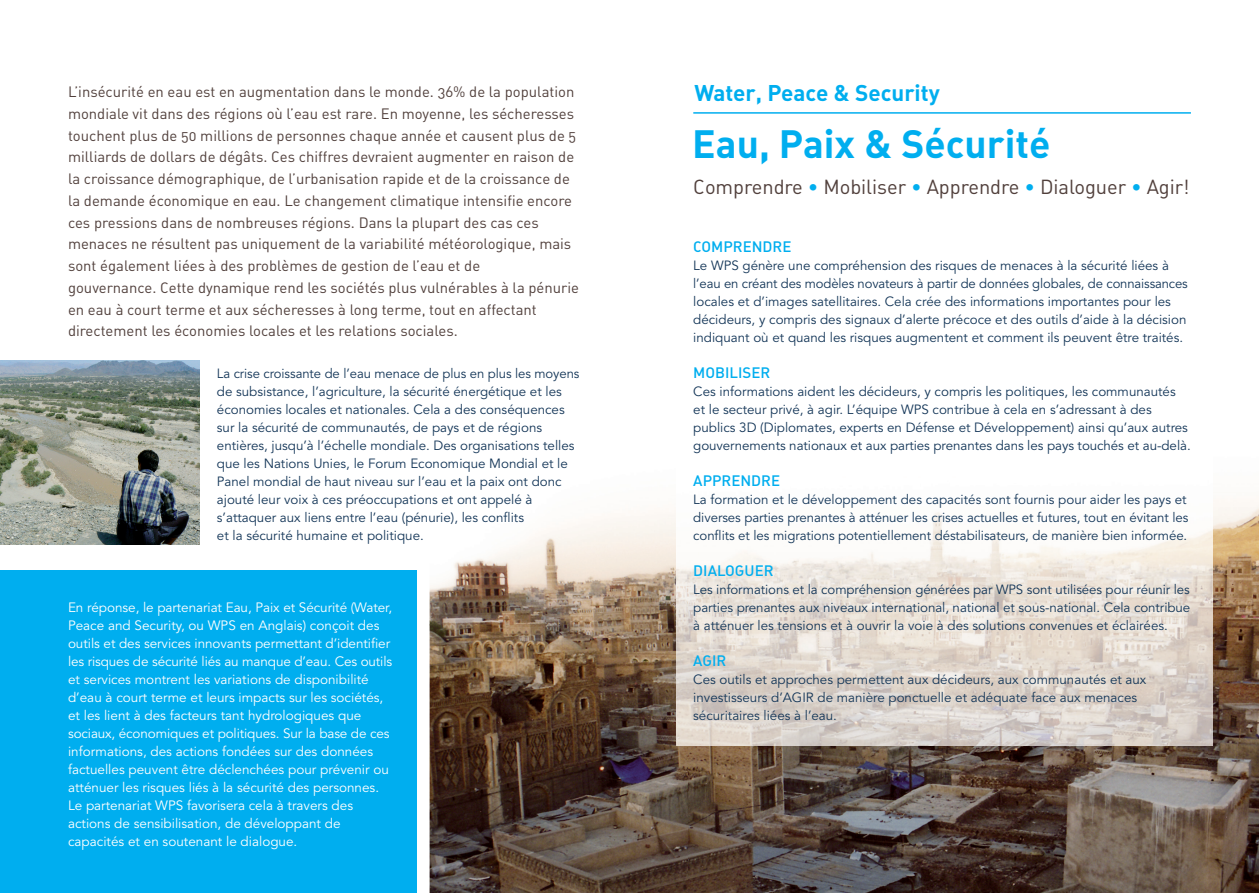
<style>
.page{position:relative;width:1259px;height:893px;background:#fff}
.page>*{position:absolute;margin:0;border:0;box-sizing:border-box;transform-origin:0 0}
.t1{font:39px "DIN Bold Alternate";color:#00aeef}
.t2{font:22.5px "DIN Bold Alternate";color:#00aeef}
.t3{font:20.1px "DIN Regular Alternate";letter-spacing:-.005em;color:#51403c}
.t4{font:15px "DIN Medium Alternate";color:#00aeef}
.t5{font:14.85px/21.8px "DIN Regular Alternate";color:#51403c}
.t6{font:13.5px/18px "Avenir";color:#fff}
.t7{font:13.35px/18px "Avenir";color:#143658}
.s1{color:#00aeef}
</style>
<div class="page">
<img style="left:429px;top:510px;width:259px;height:383px">
<img style="left:1208px;top:500px;width:51px;height:393px">
<img style="left:688px;top:746px;width:520px;height:147px">
<img style="left:676px;top:500px;width:536px;height:246px">
<div style="left:0;top:571px;width:417px;height:322px;background:#00aeef"></div>
<img style="left:0;top:360px;width:200px;height:184px">
<hr style="left:693px;top:112px;width:498px;height:2px;background:#00aeef">
<p class="t5" style="left:68px;top:81px;width:512px">L’insécurité en eau est en augmentation dans le monde. 36% de la population mondiale vit dans des régions où l’eau est rare. En moyenne, les sécheresses touchent plus de 50 millions de personnes chaque année et causent plus de 5 milliards de dollars de dégâts. Ces chiffres devraient augmenter en raison de la croissance démographique, de l’urbanisation rapide et de la croissance de la demande économique en eau. Le changement climatique intensifie encore ces pressions dans de nombreuses régions. Dans la plupart des cas ces menaces ne résultent pas uniquement de la variabilité météorologique, mais sont également liées à des problèmes de gestion de l’eau et de<br>gouvernance. Cette dynamique rend les sociétés plus vulnérables à la pénurie en eau à court terme et aux sécheresses à long terme, tout en affectant directement les économies locales et les relations sociales.</p>
<p class="t7" style="left:217px;top:365px;width:364px">La crise croissante de l’eau menace de plus en plus les moyens de subsistance, l’agriculture, la sécurité énergétique et les économies locales et nationales. Cela a des conséquences sur la sécurité de communautés, de pays et de régions entières, jusqu’à l’échelle mondiale. Des organisations telles que les Nations Unies, le Forum Economique Mondial et le Panel mondial de haut niveau sur l’eau et la paix ont donc ajouté leur voix à ces préoccupations et ont appelé à s’attaquer aux liens entre l’eau (pénurie), les conflits<br>et la sécurité humaine et politique.</p>
<p class="t6" style="left:68px;top:599px;width:326px">En réponse, le partenariat Eau, Paix et Sécurité (Water, Peace and Security, ou WPS en Anglais) conçoit des outils et des services innovants permettant d’identifier les risques de sécurité liés au manque d’eau. Ces outils et services montrent les variations de disponibilité d’eau à court terme et leurs impacts sur les sociétés, et les lient à des facteurs tant hydrologiques que sociaux, économiques et politiques. Sur la base de ces informations, des actions fondées sur des données factuelles peuvent être déclenchées pour prévenir ou atténuer les risques liés à la sécurité des personnes.<br>Le partenariat WPS favorisera cela à travers des actions de sensibilisation, de développant de capacités et en soutenant le dialogue.</p>
<h2 class="t2" style="left:694px;top:79px;width:247px">Water, Peace &amp; Security</h2>
<h1 class="t1" style="left:692px;top:118px;width:360px">Eau, Paix &amp; Sécurité</h1>
<h3 class="t3" style="left:693px;top:174px;width:498px">Comprendre <span class="s1">•</span> Mobiliser <span class="s1">•</span> Apprendre <span class="s1">•</span> Dialoguer <span class="s1">•</span> Agir!</h3>
<p class="t4" style="left:693px;top:237px;width:100px">COMPRENDRE</p>
<p class="t7" style="left:693px;top:257px;width:496px">Le WPS génère une compréhension des risques de menaces à la sécurité liées à l’eau en créant des modèles novateurs à partir de données globales, de connaissances locales et d’images satellitaires. Cela crée des informations importantes pour les décideurs, y compris des signaux d’alerte précoce et des outils d’aide à la décision indiquant où et quand les risques augmentent et comment ils peuvent être traités.</p>
<p class="t4" style="left:693px;top:363px;width:78px">MOBILISER</p>
<p class="t7" style="left:693px;top:383px;width:499px">Ces informations aident les décideurs, y compris les politiques, les communautés et le secteur privé, à agir. L’équipe WPS contribue à cela en s’adressant à des publics 3D (Diplomates, experts en Défense et Développement) ainsi qu’aux autres gouvernements nationaux et aux parties prenantes dans les pays touchés et au-delà.</p>
<p class="t4" style="left:693px;top:471px;width:88px">APPRENDRE</p>
<p class="t7" style="left:693px;top:491px;width:497px">La formation et le développement des capacités sont fournis pour aider les pays et diverses parties prenantes à atténuer les crises actuelles et futures, tout en évitant les conflits et les migrations potentiellement déstabilisateurs, de manière bien informée.</p>
<p class="t4" style="left:693px;top:561px;width:82px">DIALOGUER</p>
<p class="t7" style="left:693px;top:581px;width:498px;text-align:justify">Les informations et la compréhension générées par WPS sont utilisées pour réunir les parties prenantes aux niveaux international, national et sous-national. Cela contribue à atténuer les tensions et à ouvrir la voie à des solutions convenues et éclairées.</p>
<p class="t4" style="left:693px;top:651px;width:35px">AGIR</p>
<p class="t7" style="left:693px;top:671px;width:454px">Ces outils et approches permettent aux décideurs, aux communautés et aux investisseurs d’AGIR de manière ponctuelle et adéquate face aux menaces sécuritaires liées à l’eau.</p>
</div>
